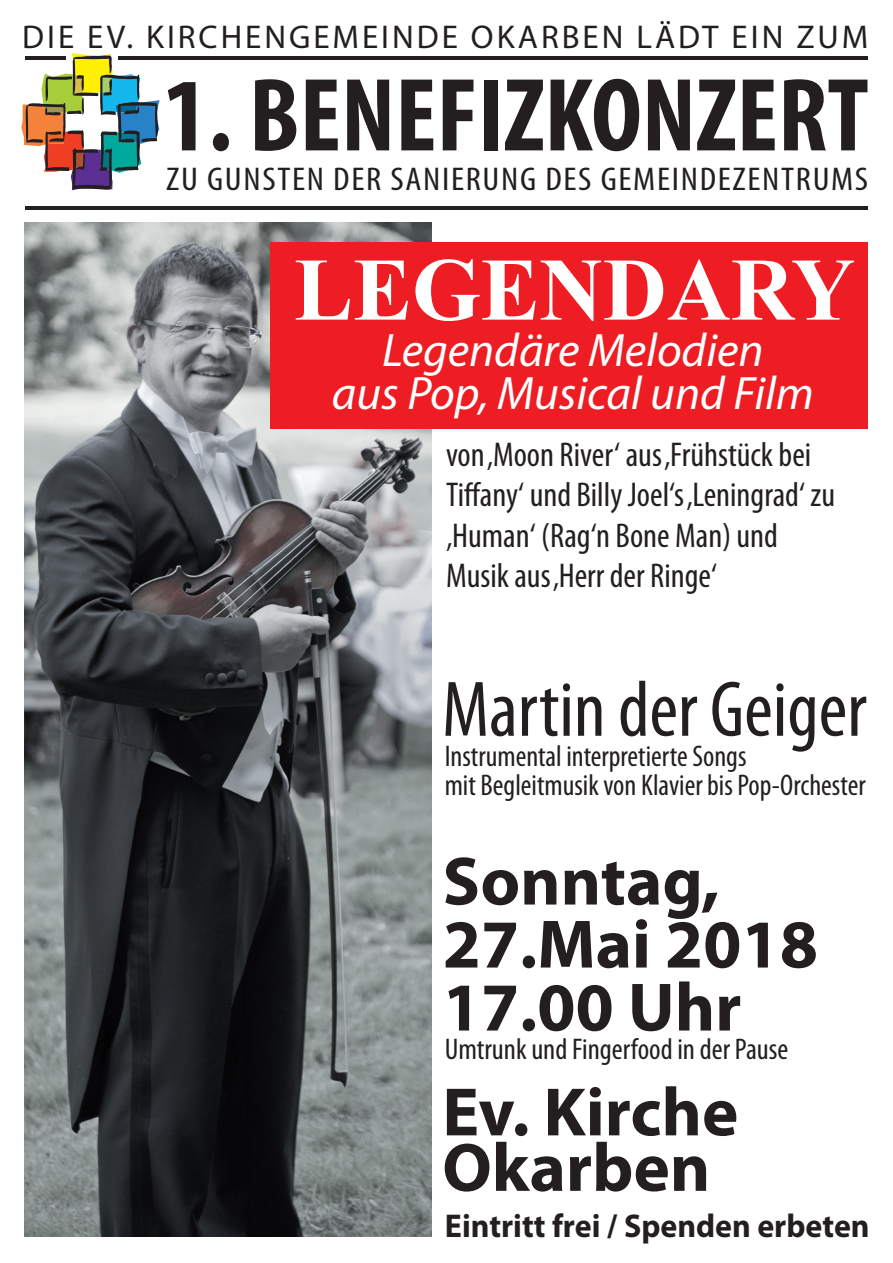
<style>
.page{position:relative;width:893px;height:1263px;background:#fff}
.page>*{position:absolute;margin:0;border:0;box-sizing:border-box;transform-origin:0 0}
.t1{font:700 condensed 105px "Myriad Pro";color:#231f20}
.t2{font:700 89.1px "Times New Roman";color:#fff}
.t3{font:condensed 79.5px "Myriad Pro";color:#231f20}
.t4{font:700 69px/63px "Myriad Pro";color:#231f20}
.t5{font:italic 47.1px/43px "Myriad Pro";color:#fff;text-align:center}
.t6{font:condensed 34.5px/40.5px "Myriad Pro";color:#231f20}
.t7{font:condensed 33px "Myriad Pro";letter-spacing:.045em;color:#231f20;scale:1.12 1}
.t8{font:33px "Myriad Pro";letter-spacing:.09em;color:#231f20}
.t9{font:700 33px "Myriad Pro";color:#231f20}
.t10{font:condensed 30px/28.5px "Myriad Pro";color:#231f20}
</style>
<div class="page">
<img style="left:25px;top:222px;width:406px;height:1015px">
<div style="left:271px;top:242px;width:597px;height:186px;background:#ee1d23"></div>
<hr style="left:25px;top:56px;width:842px;height:3px;background:#231f20">
<hr style="left:25px;top:206px;width:843px;height:4px;background:#231f20">
<svg style="left:21px;top:53px;width:139px;height:137px"></svg>
<p class="t8" style="left:22px;top:19px;width:848px">DIE EV. KIRCHENGEMEINDE OKARBEN LÄDT EIN ZUM</p>
<h1 class="t1" style="left:163px;top:58px;width:707px">1. BENEFIZKONZERT</h1>
<p class="t7" style="left:166px;top:161px;width:628px">ZU GUNSTEN DER SANIERUNG DES GEMEINDEZENTRUMS</p>
<h2 class="t2" style="left:294px;top:228px;width:562px">LEGENDARY</h2>
<h3 class="t5" style="left:332px;top:329px;width:484px">Legendäre Melodien<br>aus Pop, Musical und Film</h3>
<p class="t6" style="left:446px;top:435px;width:390px">von ‚Moon River‘ aus ‚Frühstück bei<br>Tiffany‘ und Billy Joel‘s ‚Leningrad‘ zu ‚Human‘ (Rag‘n Bone Man) und<br>Musik aus ‚Herr der Ringe‘</p>
<h3 class="t3" style="left:442px;top:666px;width:426px">Martin der Geiger</h3>
<p class="t10" style="left:445px;top:742px;width:422px">Instrumental interpretierte Songs<br>mit Begleitmusik von Klavier bis Pop-Orchester</p>
<h3 class="t4" style="left:443px;top:851px;width:377px">Sonntag,<br>27.Mai 2018<br>17.00 Uhr</h3>
<p class="t10" style="left:445px;top:1035px;width:345px">Umtrunk und Fingerfood in der Pause</p>
<h3 class="t4" style="left:442px;top:1085px;width:298px;line-height:55.5px">Ev. Kirche<br>Okarben</h3>
<p class="t9" style="left:445px;top:1207px;width:426px">Eintritt frei / Spenden erbeten</p>
</div>
